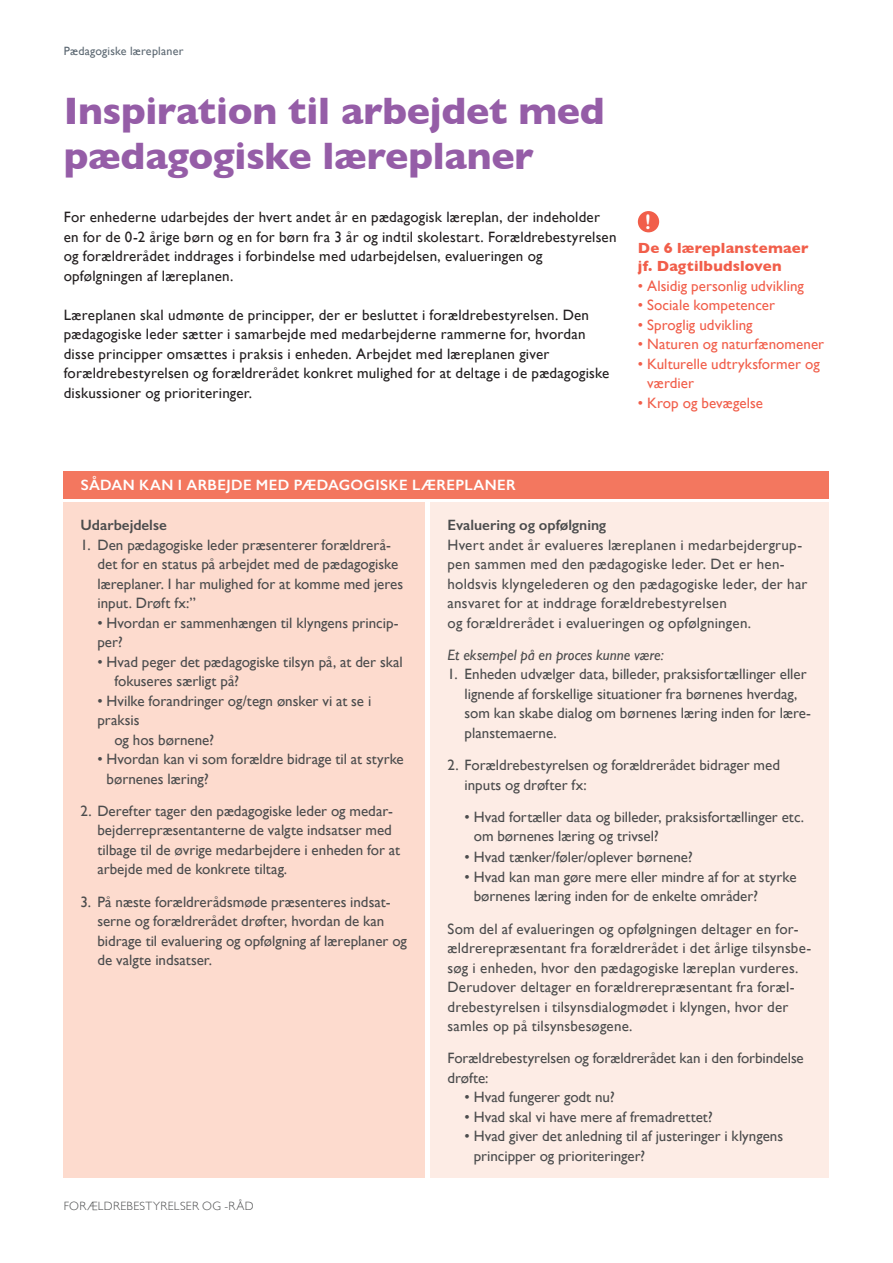
<style>
.page{position:relative;width:893px;height:1263px;background:#fff}
.page>*{position:absolute;margin:0;border:0;box-sizing:border-box;transform-origin:0 0}
.t1{font:700 39px/45px "Gill Sans";letter-spacing:-.01em;color:#955da7}
.t2{font:600 21.3px "Gill Sans";color:#fff}
.t3{font:15px/19.5px "Gill Sans";color:#4b4c4d}
.t4{font:15px/19.5px "Gill Sans";letter-spacing:.015em;color:#231f20}
.t5{font:15px/19.5px "Gill Sans";letter-spacing:.005em;color:#f15e4a}
.t6{font:600 15px "Gill Sans";letter-spacing:.025em;color:#fff}
.t7{font:700 15px/18px "Gill Sans";letter-spacing:.01em;color:#f15e4a}
.t8{font:600 15px "Gill Sans";color:#4b4c4d}
.t9{font:italic 15px "Gill Sans";color:#4b4c4d}
.t10{font:300 12px "Gill Sans";letter-spacing:.025em;color:#4b4c4d}
.t11{font:12px "Gill Sans";letter-spacing:.02em;color:#5b6771}
</style>
<div class="page">
<div style="left:64px;top:471px;width:765px;height:28px;background:#f3775f"></div>
<div style="left:431px;top:502px;width:398px;height:676px;background:#fdece5"></div>
<div style="left:63px;top:502px;width:362px;height:676px;background:#fddbce"></div>
<div style="left:638px;top:211px;width:21px;height:21px;background:#f15e4a;border-radius:50%"></div>
<p class="t11" style="left:64px;top:46px;width:121px">Pædagogiske læreplaner</p>
<h1 class="t1" style="left:64px;top:91px;width:542px">Inspiration til arbejdet med pædagogiske læreplaner</h1>
<p class="t4" style="left:64px;top:207px;width:554px">For enhederne udarbejdes der hvert andet år en pædagogisk læreplan, der indeholder en for de 0-2 årige børn og en for børn fra 3 år og indtil skolestart. Forældrebestyrelsen og forældrerådet inddrages i forbindelse med udarbejdelsen, evalueringen og opfølgningen af læreplanen.</p>
<p class="t4" style="left:64px;top:305px;width:547px">Læreplanen skal udmønte de principper, der er besluttet i forældrebestyrelsen. Den pædagogiske leder sætter i samarbejde med medarbejderne rammerne for, hvordan disse principper omsættes i praksis i enheden. Arbejdet med læreplanen giver forældrebestyrelsen og forældrerådet konkret mulighed for at deltage i de pædagogiske diskussioner og prioriteringer.</p>
<h2 class="t2" style="left:645px;top:209px;width:7px">!</h2>
<p class="t7" style="left:638px;top:240px;width:172px">De 6 læreplanstemaer jf. Dagtilbudsloven</p>
<p class="t5" style="left:638px;top:276px;width:168px">• Alsidig personlig udvikling</p>
<p class="t5" style="left:638px;top:295px;width:139px">• Sociale kompetencer</p>
<p class="t5" style="left:638px;top:315px;width:116px">• Sproglig udvikling</p>
<p class="t5" style="left:638px;top:334px;width:188px">• Naturen og natur fænomener</p>
<p class="t5" style="left:647px;top:354px;width:174px;text-indent:-9px">• Kulturelle udtryksformer og værdier</p>
<p class="t5" style="left:638px;top:393px;width:127px">• Krop og bevægelse</p>
<p class="t6" style="left:81px;top:476px;width:436px">SÅDAN KAN I ARBEJDE MED PÆDAGOGISKE LÆREPLANER</p>
<p class="t8" style="left:80px;top:516px;width:88px">Udarbejdelse</p>
<p class="t3" style="left:97px;top:535px;width:307px;text-indent:-17px">1. Den pædagogiske leder præsenterer forældrerå&shy;det for en status på arbejdet med de pædagogiske læreplaner. I har mulighed for at komme med jeres input. Drøft fx:”</p>
<p class="t3" style="left:97px;top:613px;width:303px">• Hvordan er sammenhængen til klyngens princip&shy;per?</p>
<p class="t3" style="left:114px;top:652px;width:290px;text-indent:-17px">• Hvad peger det pædagogiske tilsyn på, at der skal fokuseres særligt på?</p>
<p class="t3" style="left:97px;top:691px;width:275px">• Hvilke forandringer og/tegn ønsker vi at se i</p>
<p class="t3" style="left:97px;top:710px;width:44px">praksis</p>
<p class="t3" style="left:114px;top:730px;width:101px">og hos børnene?</p>
<p class="t3" style="left:107px;top:749px;width:299px;text-indent:-9px">• Hvordan kan vi som forældre bidrage til at styrke børnenes læring?</p>
<p class="t3" style="left:97px;top:801px;width:304px;text-indent:-17px">2. Derefter tager den pædagogiske leder og medar&shy;bejderrepræsentanterne de valgte indsatser med tilbage til de øvrige medarbejdere i enheden for at arbejde med de konkrete tiltag.</p>
<p class="t3" style="left:97px;top:892px;width:311px;text-indent:-17px">3. På næste forældrerådsmøde præsenteres indsat&shy;serne og forældrerådet drøfter, hvordan de kan bidrage til evaluering og opfølgning af læreplaner og de valgte indsatser.</p>
<p class="t10" style="left:64px;top:1201px;width:191px">FORÆLDREBESTYRELSER OG -RÅD</p>
<p class="t8" style="left:448px;top:516px;width:160px">Evaluering og opfølgning</p>
<p class="t3" style="left:448px;top:535px;width:362px">Hvert andet år evalueres læreplanen i medarbejdergrup&shy;pen sammen med den pædagogiske leder. Det er hen&shy;holdsvis klyngelederen og den pædagogiske leder, der har ansvaret for at inddrage forældrebestyrelsen<br>og forældrerådet i evalueringen og opfølgningen.</p>
<p class="t9" style="left:448px;top:649px;width:218px">Et eksempel på en proces kunne være:</p>
<p class="t3" style="left:465px;top:664px;width:348px;text-indent:-17px">1. Enheden udvælger data, billeder, praksisfortællinger eller lignende af forskellige situationer fra børnenes hverdag, som kan skabe dialog om børnenes læring inden for lære&shy;planstemaerne.</p>
<p class="t3" style="left:465px;top:755px;width:317px;text-indent:-17px">2. Forældrebestyrelsen og forældrerådet bidrager med inputs og drøfter fx:</p>
<p class="t3" style="left:474px;top:807px;width:332px;text-indent:-9px">• Hvad fortæller data og billeder, praksisfortællinger etc. om børnenes læring og trivsel?</p>
<p class="t3" style="left:465px;top:847px;width:230px">• Hvad tænker/føler/oplever børnene?</p>
<p class="t3" style="left:474px;top:867px;width:324px;text-indent:-9px">• Hvad kan man gøre mere eller mindre af for at styrke børnenes læring inden for de enkelte områder?</p>
<p class="t3" style="left:448px;top:919px;width:365px">Som del af evalueringen og opfølgningen deltager en for&shy;ældrerepræsentant fra forældrerådet i det årlige tilsynsbe&shy;søg i enheden, hvor den pædagogiske læreplan vurderes.<br>Derudover deltager en forældrerepræsentant fra foræl&shy;drebestyrelsen i tilsynsdialogmødet i klyngen, hvor der samles op på tilsynsbesøgene.</p>
<p class="t3" style="left:448px;top:1048px;width:358px">Forældrebestyrelsen og forældrerådet kan i den forbindelse drøfte:</p>
<p class="t3" style="left:465px;top:1087px;width:152px">• Hvad fungerer godt nu?</p>
<p class="t3" style="left:465px;top:1107px;width:250px">• Hvad skal vi have mere af fremadrettet?</p>
<p class="t3" style="left:474px;top:1126px;width:311px;text-indent:-9px">• Hvad giver det anledning til af justeringer i klyngens principper og prioriteringer?</p>
</div>
